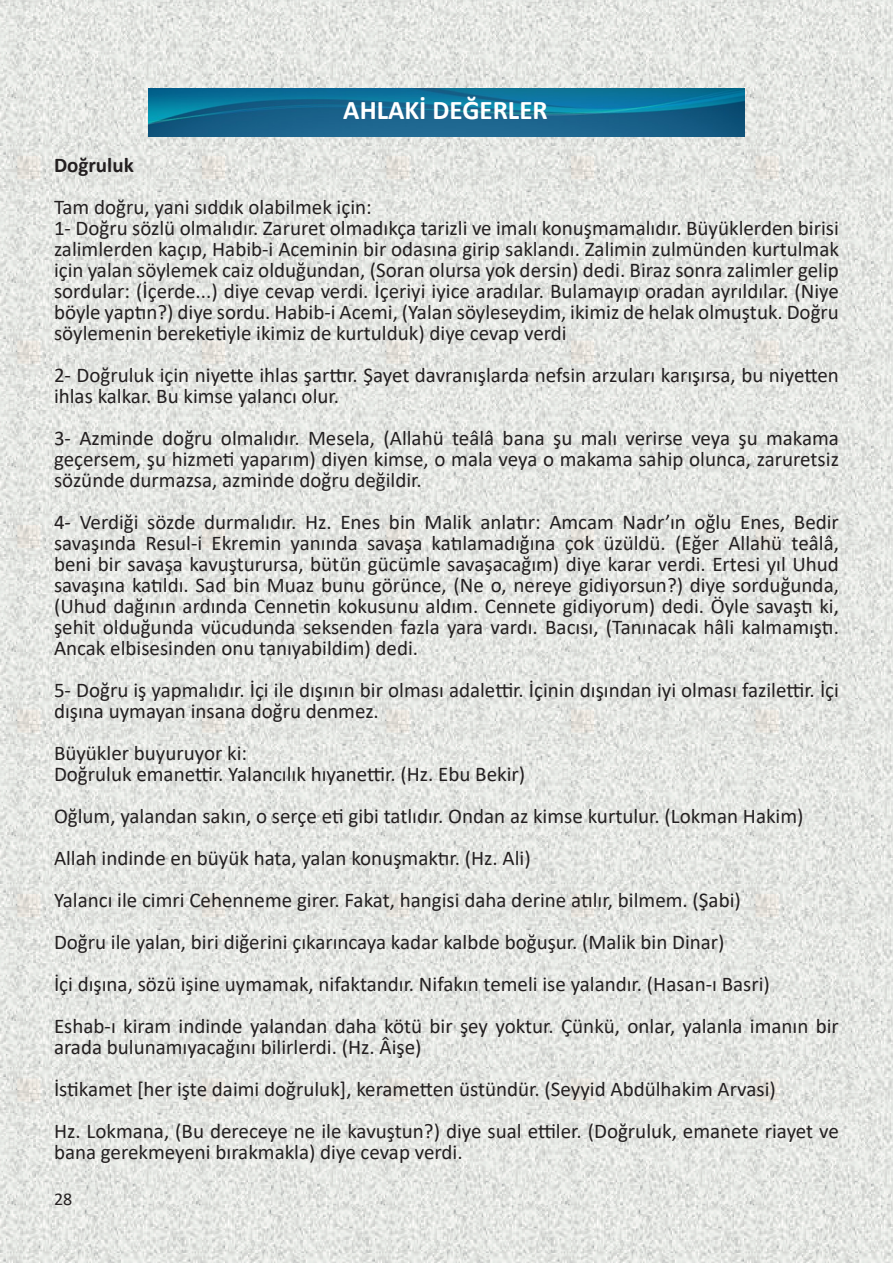
<style>
.page{position:relative;width:893px;height:1263px;background:#fff}
.page>*{position:absolute;margin:0;border:0;box-sizing:border-box;transform-origin:0 0}
.t1{font:700 27px "Calibri";color:#fff}
.t2{font:21px/21px "Calibri";color:#231f20}
.t3{font:700 21px "Calibri";color:#231f20}
.t4{font:18px "Calibri";color:#231f20}
</style>
<div class="page">
<img style="left:0;top:0;width:893px;height:1263px">
<img style="left:149px;top:88px;width:595px;height:48px">
<p class="t1" style="left:343px;top:91px;width:206px">AHLAKİ DEĞERLER</p>
<p class="t3" style="left:54px;top:150px;width:81px">Doğruluk</p>
<p class="t2" style="left:54px;top:196px;width:786px">Tam doğru, yani sıddık olabilmek için:<br>1- Doğru sözlü olmalıdır. Zaruret olmadıkça tarizli ve imalı konuşmamalıdır. Büyüklerden birisi zalimlerden kaçıp, Habib-i Aceminin bir odasına girip saklandı. Zalimin zulmünden kurtulmak için yalan söylemek caiz olduğundan, (Soran olursa yok dersin) dedi. Biraz sonra zalimler gelip sordular: (İçerde...) diye cevap verdi. İçeriyi iyice aradılar. Bulamayıp oradan ayrıldılar. (Niye böyle yaptın?) diye sordu. Habib-i Acemi, (Yalan söyleseydim, ikimiz de helak olmuştuk. Doğru söylemenin bereketiyle ikimiz de kurtulduk) diye cevap verdi</p>
<p class="t2" style="left:54px;top:364px;width:786px">2- Doğruluk için niyette ihlas şarttır. Şayet davranışlarda nefsin arzuları karışırsa, bu niyetten ihlas kalkar. Bu kimse yalancı olur.</p>
<p class="t2" style="left:54px;top:427px;width:786px;text-align:justify">3- Azminde doğru olmalıdır. Mesela, (Allahü teâlâ bana şu malı verirse veya şu makama geçersem, şu hizmeti yaparım) diyen kimse, o mala veya o makama sahip olunca, zaruretsiz sözünde durmazsa, azminde doğru değildir.</p>
<p class="t2" style="left:54px;top:511px;width:786px;text-align:justify">4- Verdiği sözde durmalıdır. Hz. Enes bin Malik anlatır: Amcam Nadr’ın oğlu Enes, Bedir savaşında Resul-i Ekremin yanında savaşa katılamadığına çok üzüldü. (Eğer Allahü teâlâ, beni bir savaşa kavuşturursa, bütün gücümle savaşacağım) diye karar verdi. Ertesi yıl Uhud savaşına katıldı. Sad bin Muaz bunu görünce, (Ne o, nereye gidiyorsun?) diye sorduğunda, (Uhud dağının ardında Cennetin kokusunu aldım. Cennete gidiyorum) dedi. Öyle savaştı ki, şehit olduğunda vücudunda seksenden fazla yara vardı. Bacısı, (Tanınacak hâli kalmamıştı.<br>Ancak elbisesinden onu tanıyabildim) dedi.</p>
<p class="t2" style="left:54px;top:679px;width:786px">5- Doğru iş yapmalıdır. İçi ile dışının bir olması adalettir. İçinin dışından iyi olması fazilettir. İçi dışına uymayan insana doğru denmez.</p>
<p class="t2" style="left:54px;top:742px;width:473px">Büyükler buyuruyor ki:<br>Doğruluk emanettir. Yalancılık hıyanettir. (Hz. Ebu Bekir)</p>
<p class="t2" style="left:54px;top:795px;width:786px;line-height:42px">Oğlum, yalandan sakın, o serçe eti gibi tatlıdır. Ondan az kimse kurtulur. (Lokman Hakim)<br>Allah indinde en büyük hata, yalan konuşmaktır. (Hz. Ali)<br>Yalancı ile cimri Cehenneme girer. Fakat, hangisi daha derine atılır, bilmem. (Şabi)<br>Doğru ile yalan, biri diğerini çıkarıncaya kadar kalbde boğuşur. (Malik bin Dinar)<br>İçi dışına, sözü işine uymamak, nifaktandır. Nifakın temeli ise yalandır. (Hasan-ı Basri)<br>Eshab-ı kiram indinde yalandan daha kötü bir şey yoktur. Çünkü, onlar, yalanla imanın bir</p>
<p class="t2" style="left:54px;top:1026px;width:786px;line-height:42px">arada bulunamıyacağını bilirlerdi. (Hz. Âişe)<br>İstikamet [her işte daimi doğruluk], kerametten üstündür. (Seyyid Abdülhakim Arvasi)<br>Hz. Lokmana, (Bu dereceye ne ile kavuştun?) diye sual ettiler. (Doğruluk, emanete riayet ve</p>
<p class="t2" style="left:54px;top:1141px;width:410px">bana gerekmeyeni bırakmakla) diye cevap verdi.</p>
<p class="t4" style="left:54px;top:1187px;width:20px">28</p>
</div>
